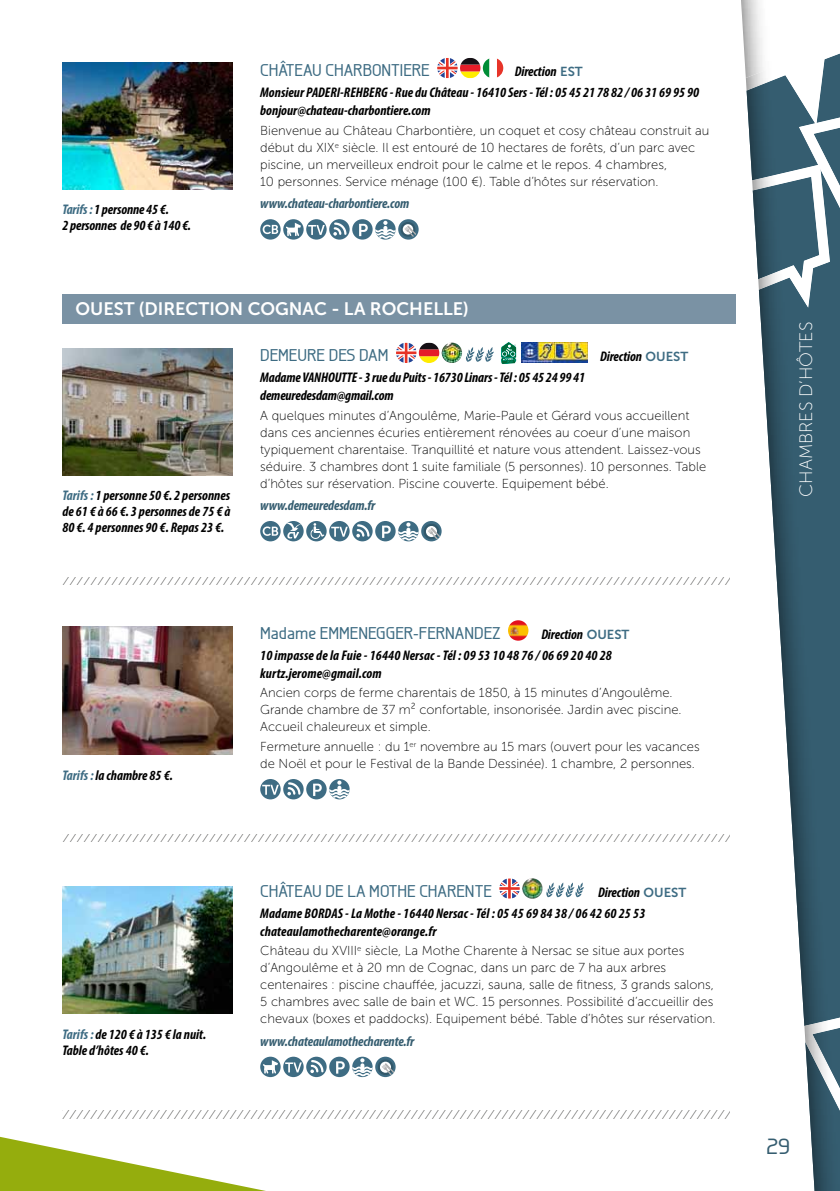
<style>
.page{position:relative;width:840px;height:1191px;background:#fff}
.page>*{position:absolute;margin:0;border:0;box-sizing:border-box;transform-origin:0 0}
.t1{font:500 22px "Galette";color:#355d70}
.t2{font:18px "Museo Sans 700";color:#fff}
.t3{font:18px "Museo Sans 100";color:#fff}
.t4{font:500 17px "Galette";color:#3e6c83}
.t5{font:italic 700 condensed 14px/16px "Myriad Pro";color:#000}
.t6{font:italic 700 condensed 14px "Myriad Pro";letter-spacing:-.01em;color:#355d70}
.t7{font:13px/17px "Museo Sans 100";color:#000}
.s1{color:#3e6c83}
.s2{font-family:"Museo Sans 700";font-weight:400;font-style:normal;font-stretch:normal;font-size:13px;color:#3e6c83}
</style>
<div class="page">
<svg style="left:0;top:1136px;width:266px;height:55px"></svg>
<img style="left:62px;top:886px;width:170px;height:127px">
<img style="left:62px;top:627px;width:170px;height:127px">
<img style="left:62px;top:348px;width:170px;height:127px">
<img style="left:62px;top:63px;width:170px;height:127px">
<img style="left:741px;top:0;width:4px;height:63px">
<img style="left:748px;top:123px;width:91px;height:894px">
<img style="left:751px;top:165px;width:78px;height:143px">
<img style="left:809px;top:1110px;width:30px;height:81px">
<img style="left:745px;top:0;width:94px;height:123px">
<img style="left:803px;top:1017px;width:36px;height:93px">
<img style="left:798px;top:117px;width:41px;height:91px">
<svg style="left:499px;top:878px;width:20px;height:20px"></svg>
<img style="left:522px;top:878px;width:20px;height:20px;border-radius:10px">
<svg style="left:546px;top:882px;width:37px;height:15px"></svg>
<svg style="left:260px;top:1056px;width:20px;height:21px"></svg>
<svg style="left:263px;top:1060px;width:15px;height:13px"></svg>
<div style="left:283px;top:1056px;width:20px;height:21px;background:#3e6c83;border-radius:50%"></div>
<svg style="left:285px;top:1062px;width:16px;height:10px"></svg>
<div style="left:306px;top:1056px;width:20px;height:21px;background:#3e6c83;border-radius:50%"></div>
<svg style="left:309px;top:1058px;width:15px;height:15px"></svg>
<div style="left:329px;top:1056px;width:20px;height:21px;background:#3e6c83;border-radius:50%"></div>
<svg style="left:336px;top:1061px;width:8px;height:12px"></svg>
<svg style="left:352px;top:1056px;width:20px;height:21px"></svg>
<svg style="left:375px;top:1056px;width:20px;height:21px"></svg>
<svg style="left:352px;top:1058px;width:42px;height:19px"></svg>
<img style="left:507px;top:620px;width:21px;height:20px;border-radius:10px">
<div style="left:260px;top:779px;width:20px;height:20px;background:#3e6c83;border-radius:50%"></div>
<svg style="left:262px;top:784px;width:16px;height:10px"></svg>
<div style="left:283px;top:779px;width:20px;height:20px;background:#3e6c83;border-radius:50%"></div>
<svg style="left:286px;top:781px;width:15px;height:15px"></svg>
<div style="left:306px;top:779px;width:20px;height:20px;background:#3e6c83;border-radius:50%"></div>
<svg style="left:313px;top:783px;width:8px;height:13px"></svg>
<svg style="left:329px;top:780px;width:20px;height:19px"></svg>
<svg style="left:63px;top:834px;width:666px;height:7px"></svg>
<svg style="left:62px;top:1110px;width:667px;height:8px"></svg>
<svg style="left:63px;top:577px;width:666px;height:7px"></svg>
<svg style="left:396px;top:342px;width:43px;height:21px"></svg>
<img style="left:441px;top:342px;width:21px;height:21px">
<svg style="left:465px;top:347px;width:28px;height:15px"></svg>
<img style="left:501px;top:342px;width:16px;height:22px">
<img style="left:521px;top:343px;width:66px;height:20px">
<div style="left:260px;top:521px;width:20px;height:20px;background:#3e6c83;border-radius:50%"></div>
<svg style="left:262px;top:526px;width:16px;height:10px"></svg>
<div style="left:283px;top:521px;width:20px;height:20px;background:#3e6c83;border-radius:50%"></div>
<svg style="left:285px;top:522px;width:16px;height:17px"></svg>
<div style="left:306px;top:521px;width:20px;height:20px;background:#3e6c83;border-radius:50%"></div>
<svg style="left:310px;top:523px;width:14px;height:16px"></svg>
<svg style="left:329px;top:521px;width:20px;height:20px"></svg>
<svg style="left:331px;top:527px;width:16px;height:10px"></svg>
<div style="left:352px;top:521px;width:20px;height:20px;background:#3e6c83;border-radius:50%"></div>
<svg style="left:355px;top:523px;width:15px;height:15px"></svg>
<div style="left:375px;top:521px;width:20px;height:20px;background:#3e6c83;border-radius:50%"></div>
<svg style="left:382px;top:525px;width:8px;height:13px"></svg>
<svg style="left:421px;top:521px;width:20px;height:20px"></svg>
<svg style="left:398px;top:522px;width:42px;height:19px"></svg>
<div style="left:62px;top:294px;width:673px;height:29px;background:#7a92a4"></div>
<svg style="left:437px;top:58px;width:66px;height:20px"></svg>
<svg style="left:260px;top:219px;width:20px;height:21px"></svg>
<svg style="left:262px;top:225px;width:16px;height:9px"></svg>
<div style="left:283px;top:219px;width:20px;height:21px;background:#3e6c83;border-radius:50%"></div>
<svg style="left:286px;top:223px;width:15px;height:13px"></svg>
<div style="left:306px;top:219px;width:20px;height:21px;background:#3e6c83;border-radius:50%"></div>
<svg style="left:308px;top:225px;width:16px;height:10px"></svg>
<div style="left:329px;top:219px;width:20px;height:21px;background:#3e6c83;border-radius:50%"></div>
<svg style="left:332px;top:221px;width:15px;height:15px"></svg>
<div style="left:352px;top:219px;width:20px;height:21px;background:#3e6c83;border-radius:50%"></div>
<svg style="left:359px;top:224px;width:8px;height:12px"></svg>
<svg style="left:375px;top:219px;width:20px;height:21px"></svg>
<svg style="left:375px;top:221px;width:20px;height:19px"></svg>
<svg style="left:398px;top:219px;width:20px;height:21px"></svg>
<svg style="left:400px;top:222px;width:15px;height:15px"></svg>
<svg style="left:402px;top:224px;width:11px;height:10px"></svg>
<svg style="left:404px;top:226px;width:12px;height:11px"></svg>
<p class="t5" style="left:62px;top:201px;width:130px"><span class="s1">Tarifs :</span> 1 personne 45 €.<br>2 personnes de 90 € à 140 €.</p>
<h3 class="t4" style="left:260px;top:60px;width:171px">CHÂTEAU CHARBONTIERE</h3>
<p class="t5" style="left:260px;top:61px;width:440px;line-height:20.8px;text-indent:254px">Direction <span class="s2">EST<br></span>Monsieur PADERI-REHBERG - Rue du Château - 16410 Sers - Tél : 05 45 21 78 82 / 06 31 69 95 90</p>
<p class="t5" style="left:260px;top:102px;width:172px">bonjour@chateau-charbontiere.com</p>
<p class="t7" style="left:260px;top:122px;width:450px">Bienvenue au Château Charbontière, un coquet et cosy château construit au début du XIX<sup>e</sup> siècle. Il est entouré de 10 hectares de forêts, d’un parc avec piscine, un merveilleux endroit pour le calme et le repos. 4 chambres,<br>10 personnes. Service ménage (100 €). Table d’hôtes sur réservation.</p>
<p class="t6" style="left:260px;top:195px;width:150px">www.chateau-charbontiere.com</p>
<h2 class="t2" style="left:75px;top:298px;width:394px">OUEST (DIRECTION COGNAC - LA ROCHELLE)</h2>
<p class="t5" style="left:62px;top:487px;width:169px;text-align:justify"><span class="s1">Tarifs :</span> 1 personne 50 €. 2 personnes de 61 € à 66 €. 3 personnes de 75 € à 80 €. 4 personnes 90 €. Repas 23 €.</p>
<h3 class="t4" style="left:260px;top:345px;width:130px">DEMEURE DES DAM</h3>
<p class="t5" style="left:600px;top:348px;width:89px">Direction <span class="s2">OUEST</span></p>
<p class="t5" style="left:260px;top:368px;width:326px;line-height:18px">Madame VANHOUTTE - 3 rue du Puits - 16730 Linars - Tél : 05 45 24 99 41 demeuredesdam@gmail.com</p>
<p class="t7" style="left:260px;top:407px;width:447px">A quelques minutes d’Angoulême, Marie-Paule et Gérard vous accueillent dans ces anciennes écuries entièrement rénovées au coeur d’une maison typiquement charentaise. Tranquillité et nature vous attendent. Laissez-vous séduire. 3 chambres dont 1 suite familiale (5 personnes). 10 personnes. Table d’hôtes sur réservation. Piscine couverte. Equipement bébé.</p>
<p class="t6" style="left:260px;top:497px;width:116px">www.demeuredesdam.fr</p>
<p class="t5" style="left:62px;top:767px;width:112px"><span class="s1">Tarifs :</span> la chambre 85 €.</p>
<h3 class="t4" style="left:260px;top:622px;width:242px">Madame EMMENEGGER-FERNANDEZ</h3>
<p class="t5" style="left:260px;top:623px;width:370px;line-height:20.8px;text-indent:281px">Direction <span class="s2">OUEST<br></span>10 impasse de la Fuie - 16440 Nersac - Tél : 09 53 10 48 76 / 06 69 20 40 28</p>
<p class="t5" style="left:260px;top:664px;width:123px">kurtz.jerome@gmail.com</p>
<p class="t7" style="left:260px;top:684px;width:422px">Ancien corps de ferme charentais de 1850, à 15 minutes d’Angoulême.<br>Grande chambre de 37 m² confortable, insonorisée. Jardin avec piscine.<br>Accueil chaleureux et simple.</p>
<p class="t7" style="left:260px;top:738px;width:441px">Fermeture annuelle : du 1<sup>er</sup> novembre au 15 mars (ouvert pour les vacances de Noël et pour le Festival de la Bande Dessinée). 1 chambre, 2 personnes.</p>
<p class="t5" style="left:62px;top:1026px;width:145px"><span class="s1">Tarifs :</span> de 120 € à 135 € la nuit.<br>Table d’hôtes 40 €.</p>
<h3 class="t4" style="left:260px;top:880px;width:233px">CHÂTEAU DE LA MOTHE CHARENTE</h3>
<p class="t5" style="left:260px;top:881px;width:427px;line-height:20.8px;text-indent:338px">Direction <span class="s2">OUEST<br></span>Madame BORDAS - La Mothe - 16440 Nersac - Tél : 05 45 69 84 38 / 06 42 60 25 53</p>
<p class="t5" style="left:260px;top:922px;width:178px">chateaulamothecharente@orange.fr</p>
<p class="t7" style="left:260px;top:942px;width:456px">Château du XVIII<sup>e</sup> siècle, La Mothe Charente à Nersac se situe aux portes d’Angoulême et à 20 mn de Cognac, dans un parc de 7 ha aux arbres centenaires : piscine chau-ée, jacuzzi, sauna, salle de fitness, 3 grands salons, 5 chambres avec salle de bain et WC. 15 personnes. Possibilité d’accueillir des chevaux (boxes et paddocks). Equipement bébé. Table d’hôtes sur réservation.</p>
<p class="t6" style="left:260px;top:1032px;width:156px">www.chateaulamothecharente.fr</p>
<h2 class="t3" style="left:795px;top:497px;width:177px;rotate:-90deg">CHAMBRES D’HÔTES</h2>
<h1 class="t1" style="left:765px;top:1132px;width:25px">29</h1>
</div>
